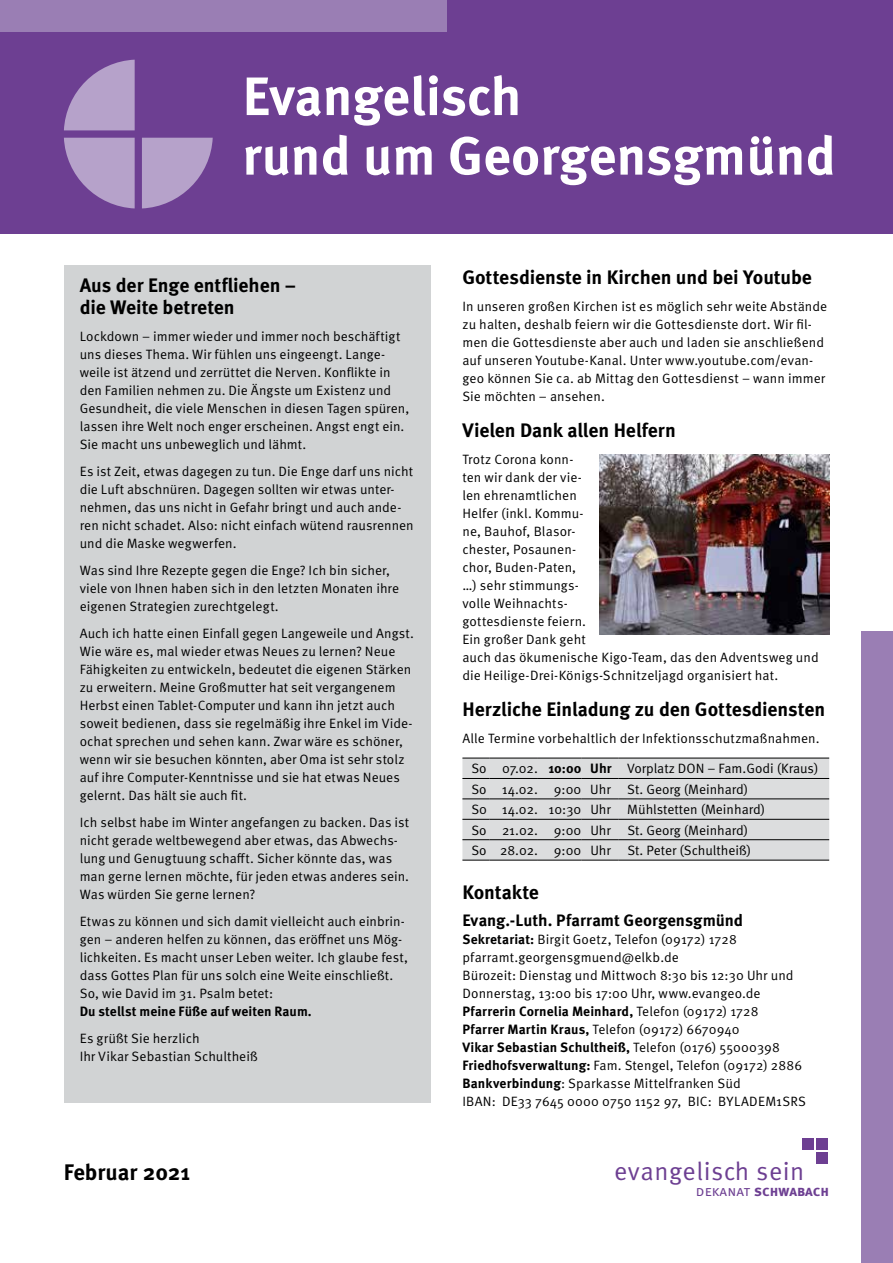
<style>
.page{position:relative;width:893px;height:1263px;background:#fff}
.page>*{position:absolute;margin:0;border:0;box-sizing:border-box;transform-origin:0 0}
.t1{font:700 54px/59.6px "Meta OT";color:#fff}
.t2{font:25.5px "Meta OT";letter-spacing:.02em;color:#6d3f92}
.t3{font:700 22.5px "Meta OT";color:#000}
.t4{font:700 19.5px/22.5px "Meta OT";letter-spacing:-.005em;color:#000}
.t5{font:700 16.5px "Meta OT";color:#000}
.t6{font:14.85px "Meta Bold Caps";color:#6d3f92}
.t7{font:13.5px/18px "Meta OT";letter-spacing:.005em;color:#000}
.t8{font:700 13.5px "Meta OT";letter-spacing:.005em;color:#000}
.s1{font-weight:700}
.s2{font-family:"Meta Normal Caps"}
</style>
<div class="page">
<div style="left:0;top:0;width:893px;height:234px;background:#6d3f92"></div>
<div style="left:802px;top:1138px;width:11px;height:12px;background:#6d3f92"></div>
<div style="left:817px;top:1138px;width:11px;height:12px;background:#6d3f92"></div>
<div style="left:817px;top:1153px;width:11px;height:11px;background:#6d3f92"></div>
<div style="left:0;top:0;width:446px;height:32px;background:#9a7eb4"></div>
<div style="left:861px;top:631px;width:32px;height:632px;background:#9a7eb4"></div>
<svg style="left:64px;top:60px;width:71px;height:70px"></svg>
<svg style="left:64px;top:138px;width:71px;height:70px"></svg>
<svg style="left:142px;top:138px;width:71px;height:70px"></svg>
<div style="left:64px;top:266px;width:367px;height:837px;background:#d1d3d4"></div>
<svg style="left:462px;top:758px;width:367px;height:103px;background:#d1d2d3"></svg>
<hr style="left:489px;top:860px;width:49px;height:1px;background:#000">
<hr style="left:538px;top:860px;width:43px;height:1px;background:#000">
<hr style="left:581px;top:860px;width:37px;height:1px;background:#000">
<hr style="left:618px;top:860px;width:211px;height:1px;background:#000">
<img style="left:600px;top:455px;width:229px;height:180px">
<h1 class="t1" style="left:242px;top:67px;width:595px">Evangelisch<br>rund um Georgensgmünd</h1>
<h3 class="t4" style="left:80px;top:274px;width:218px">Aus der Enge entfliehen – die Weite betreten</h3>
<p class="t7" style="left:80px;top:328px;width:331px">Lockdown – immer wieder und immer noch beschäftigt uns dieses Thema. Wir fühlen uns eingeengt. Lange&shy;weile ist ätzend und zerrüttet die Nerven. Konflikte in den Familien nehmen zu. Die Ängste um Existenz und Gesundheit, die viele Menschen in diesen Tagen spüren, lassen ihre Welt noch enger erscheinen. Angst engt ein.<br>Sie macht uns unbeweglich und lähmt.</p>
<p class="t7" style="left:80px;top:463px;width:336px">Es ist Zeit, etwas dagegen zu tun. Die Enge darf uns nicht die Luft abschnüren. Dagegen sollten wir etwas unter&shy;nehmen, das uns nicht in Gefahr bringt und auch ande&shy;ren nicht schadet. Also: nicht einfach wütend rausrennen und die Maske wegwerfen.</p>
<p class="t7" style="left:80px;top:562px;width:321px">Was sind Ihre Rezepte gegen die Enge? Ich bin sicher, viele von Ihnen haben sich in den letzten Monaten ihre eigenen Strategien zurechtgelegt.</p>
<p class="t7" style="left:80px;top:625px;width:336px">Auch ich hatte einen Einfall gegen Langeweile und Angst.<br>Wie wäre es, mal wieder etwas Neues zu lernen? Neue Fähigkeiten zu entwickeln, bedeutet die eigenen Stärken zu erweitern. Meine Großmutter hat seit vergangenem Herbst einen Tablet-Computer und kann ihn jetzt auch soweit bedienen, dass sie regelmäßig ihre Enkel im Vide&shy;ochat sprechen und sehen kann. Zwar wäre es schöner, wenn wir sie besuchen könnten, aber Oma ist sehr stolz auf ihre Computer-Kenntnisse und sie hat etwas Neues gelernt. Das hält sie auch fit.</p>
<p class="t7" style="left:80px;top:814px;width:331px">Ich selbst habe im Winter angefangen zu backen. Das ist nicht gerade weltbewegend aber etwas, das Abwechs&shy;lung und Genugtuung schafft. Sicher könnte das, was man gerne lernen möchte, für jeden etwas anderes sein.<br>Was würden Sie gerne lernen?</p>
<p class="t7" style="left:80px;top:913px;width:330px">Etwas zu können und sich damit vielleicht auch einbrin&shy;gen – anderen helfen zu können, das eröffnet uns Mög&shy;lichkeiten. Es macht unser Leben weiter. Ich glaube fest, dass Gottes Plan für uns solch eine Weite einschließt.<br>So, wie David im 31. Psalm betet:</p>
<p class="t8" style="left:80px;top:1003px;width:234px">Du stellst meine Füße auf weiten Raum.</p>
<p class="t7" style="left:80px;top:1030px;width:180px">Es grüßt Sie herzlich<br>Ihr Vikar Sebastian Schultheiß</p>
<h3 class="t4" style="left:462px;top:266px;width:351px">Gottesdienste in Kirchen und bei Youtube</h3>
<p class="t7" style="left:462px;top:297px;width:366px">In unseren großen Kirchen ist es möglich sehr weite Abstände zu halten, deshalb feiern wir die Gottesdienste dort. Wir fil&shy;men die Gottesdienste aber auch und laden sie anschließend auf unseren Youtube-Kanal. Unter www.youtube.com/evan&shy;geo können Sie ca. ab Mittag den Gottesdienst – wann immer Sie möchten – ansehen.</p>
<h3 class="t4" style="left:462px;top:419px;width:215px">Vielen Dank allen Helfern</h3>
<p class="t7" style="left:462px;top:450px;width:358px">Trotz Corona konn-<br>ten wir dank der vie-<br>len ehrenamtlichen<br>Helfer (inkl. Kommu-<br>ne, Bauhof, Blasor-<br>chester, Posaunen-<br>chor, Buden-Paten,<br>…) sehr stimmungs-<br>volle Weihnachts-<br>gottesdienste feiern.<br>Ein großer Dank geht<br>auch das ökumenische Kigo-Team, das den Adventsweg und die Heilige-Drei-Königs-Schnitzeljagd organisiert hat.</p>
<h3 class="t4" style="left:462px;top:698px;width:364px">Herzliche Einladung zu den Gottesdiensten</h3>
<p class="t7" style="left:462px;top:729px;width:359px">Alle Termine vorbehaltlich der Infektionsschutzmaßnahmen.</p>
<p class="t7" style="left:471px;top:759px;width:349px;line-height:20.4px">So 07.02. <span class="s1">10:00 Uhr</span> Vorplatz DON – Fam.Godi (Kraus)<br>So 14.02. 9:00 Uhr St. Georg (Meinhard)<br>S0 14.02. 10:30 Uhr Mühlstetten (Meinhard)<br>So 21.02. 9:00 Uhr St. Georg (Meinhard)<br>So 28.02. 9:00 Uhr St. Peter (Schultheiß)</p>
<h3 class="t4" style="left:462px;top:881px;width:78px">Kontakte</h3>
<p class="t5" style="left:462px;top:910px;width:282px">Evang.-Luth. Pfarramt Georgensgmünd</p>
<p class="t7" style="left:462px;top:931px;width:345px"><span class="s1">Sekretariat:</span> Birgit Goetz, Telefon (09172) 1728 pfarramt.georgensgmuend@elkb.de<br>Bürozeit: Dienstag und Mittwoch 8:30 bis 12:30 Uhr und Donnerstag, 13:00 bis 17:00 Uhr, www.evangeo.de <span class="s1">Pfarrerin Cornelia Meinhard,</span> Telefon (09172) 1728<br><span class="s1">Pfarrer Martin Kraus,</span> Telefon (09172) 6670940<br><span class="s1">Vikar Sebastian Schultheiß,</span> Telefon (0176) 55000398<br><span class="s1">Friedhofsverwaltung:</span> Fam. Stengel, Telefon (09172) 2886<br><span class="s1">Bankverbindung</span>: Sparkasse Mittelfranken Süd<br>IBAN: DE33 7645 0000 0750 1152 97, BIC: BYLADEM1SRS</p>
<h3 class="t3" style="left:64px;top:1158px;width:128px">Februar 2021</h3>
<h2 class="t2" style="left:614px;top:1156px;width:192px">evangelisch sein</h2>
<p class="t6" style="left:696px;top:1182px;width:135px"><span class="s2">dekanat</span> schwabach</p>
</div>
